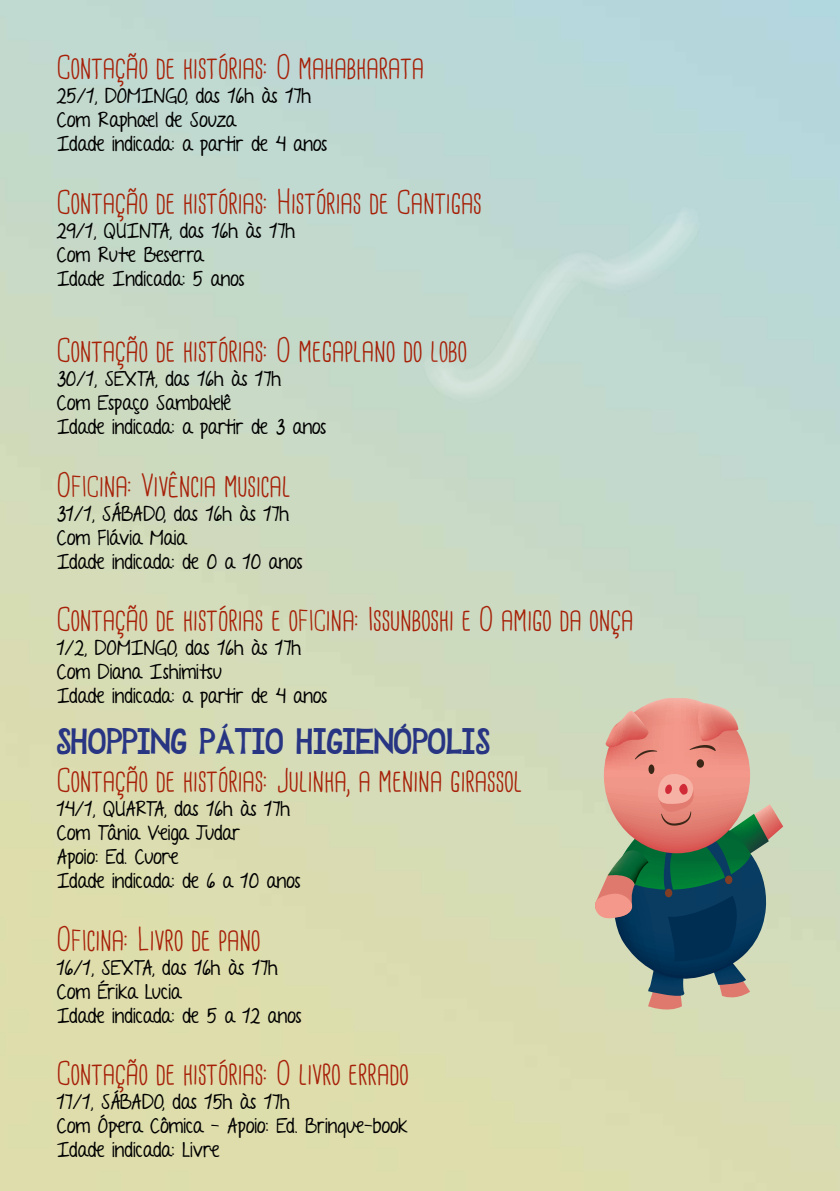
<style>
.page{position:relative;width:840px;height:1191px;background:#fff}
.page>*{position:absolute;margin:0;border:0;box-sizing:border-box;transform-origin:0 0}
.t1{font:32px "Cardenio Modern";color:#a61f07}
.t2{font:22px "DJBPLAYMISTYFORME";color:#283583}
.t3{font:20px/24px "A Year Without Rain";color:#000}
.s1{font-size:28px}
</style>
<div class="page">
<img style="left:0;top:0;width:839px;height:1191px">
<svg style="left:591px;top:698px;width:191px;height:315px;background:#9a9084"></svg>
<img style="left:371px;top:108px;width:378px;height:377px">
<h1 class="t1" style="left:57px;top:51px;width:368px">Contação de histórias: O mahabharata</h1>
<p class="t3" style="left:57px;top:84px;width:272px">25/1, DOMINGO, das 16h às 17h<br>Com Raphael de Souza<br>Idade indicada: a partir de 4 anos</p>
<h1 class="t1" style="left:57px;top:185px;width:426px">Contação de histórias: Histórias de Cantigas</h1>
<p class="t3" style="left:57px;top:218px;width:240px">29/1, QUINTA, das 16h às 17h<br>Com Rute Beserra<br>Idade Indicada: 5 anos</p>
<h1 class="t1" style="left:57px;top:334px;width:411px">Contação de histórias: O megaplano do lobo</h1>
<p class="t3" style="left:57px;top:367px;width:271px">30/1, SEXTA, das 16h às 17h<br>Com Espaço Sambalelê<br>Idade indicada: a partir de 3 anos</p>
<h1 class="t1" style="left:57px;top:468px;width:235px">O<span class="s1">FIC</span>ina: Vivência musical</h1>
<p class="t3" style="left:57px;top:501px;width:247px">31/1, SÁBADO, das 16h às 17h<br>Com Flávia Maia<br>Idade indicada: de 0 a 10 anos</p>
<h1 class="t1" style="left:57px;top:603px;width:578px">Contação de histórias e o<span class="s1">FIC</span>ina: Issunboshi e O amigo da onça</h1>
<p class="t3" style="left:57px;top:636px;width:272px">1/2, DOMINGO, das 16h às 17h<br>Com Diana Ishimitsu<br>Idade indicada: a partir de 4 anos</p>
<p class="t2" style="left:57px;top:733px;width:435px">SHOPPING PÁTIO HIGIENÓPOLIS</p>
<h1 class="t1" style="left:57px;top:764px;width:467px">Contação de histórias: Julinha, a menina girassol</h1>
<p class="t3" style="left:57px;top:797px;width:245px">14/1, QUARTA, das 16h às 17h<br>Com Tânia Veiga Judar<br>Apoio: Ed. Cuore<br>Idade indicada: de 6 a 10 anos</p>
<h1 class="t1" style="left:57px;top:922px;width:205px">O<span class="s1">FI</span>cina: Livro de pano</h1>
<p class="t3" style="left:57px;top:955px;width:246px">16/1, SEXTA, das 16h às 17h<br>Com Érika Lucia<br>Idade indicada: de 5 a 12 anos</p>
<h1 class="t1" style="left:57px;top:1056px;width:353px">Contação de histórias: O livro errado</h1>
<p class="t3" style="left:57px;top:1089px;width:352px">17/1, SÁBADO, das 15h às 17h<br>Com Ópera Cômica - Apoio: Ed. Brinque-book<br>Idade indicada: Livre</p>
</div>
